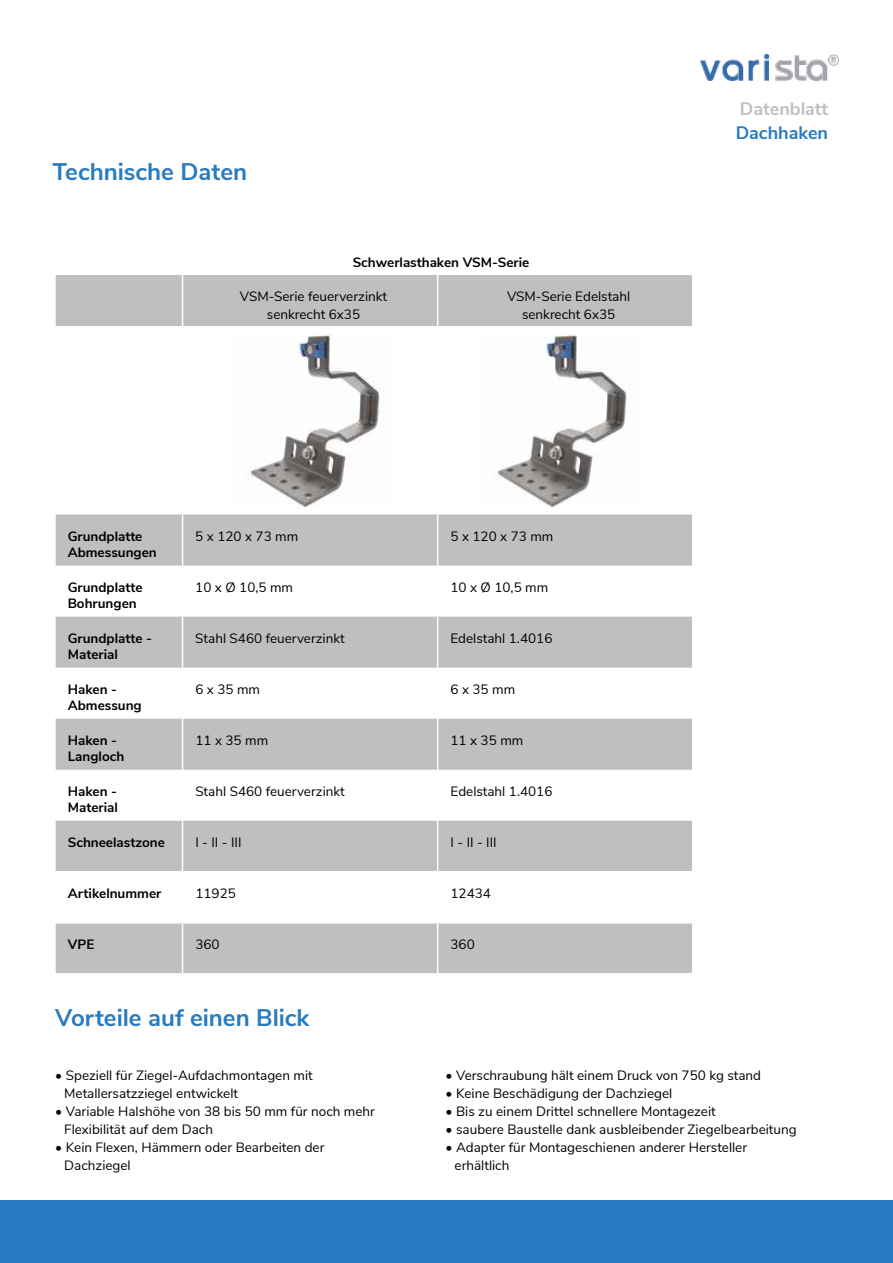
<style>
.page{position:relative;width:893px;height:1263px;background:#fff}
.page>*{position:absolute;margin:0;border:0;box-sizing:border-box;transform-origin:0 0}
.t1{font:700 24px "Nunito Sans";color:#287bc0}
.t2{font:700 18px "Nunito Sans";color:#bfbfc0}
.t3{font:700 18px "Nunito Sans";color:#287bc0}
.t4{font:13.5px/18px "Nunito Sans";color:#000}
.t5{font:700 13.5px/16.2px "Nunito Sans";color:#000}
</style>
<div class="page">
<div style="left:0;top:1200px;width:893px;height:63px;background:#287bc0"></div>
<img style="left:701px;top:54px;width:138px;height:27px">
<svg style="left:55px;top:275px;width:637px;height:698px"></svg>
<svg style="left:183px;top:275px;width:509px;height:495px;fill:#bfbfc0"></svg>
<hr style="left:183px;top:871px;width:255px;height:1px;background:#fff">
<hr style="left:438px;top:871px;width:256px;height:1px;background:#fff">
<hr style="left:183px;top:922px;width:255px;height:1px;background:#fff">
<hr style="left:438px;top:922px;width:256px;height:1px;background:#fff">
<hr style="left:54px;top:514px;width:2px;height:52px;background:#fff">
<hr style="left:54px;top:617px;width:2px;height:51px;background:#fff">
<hr style="left:54px;top:719px;width:2px;height:51px;background:#fff">
<hr style="left:54px;top:821px;width:2px;height:50px;background:#fff">
<hr style="left:54px;top:871px;width:129px;height:1px;background:#fff">
<hr style="left:54px;top:872px;width:2px;height:50px;background:#fff">
<hr style="left:54px;top:922px;width:129px;height:1px;background:#fff">
<hr style="left:54px;top:923px;width:2px;height:50px;background:#fff">
<hr style="left:182px;top:514px;width:1px;height:52px;background:#fff">
<hr style="left:437px;top:514px;width:1px;height:52px;background:#fff">
<hr style="left:182px;top:566px;width:1px;height:51px;background:#fff">
<hr style="left:437px;top:566px;width:1px;height:51px;background:#fff">
<hr style="left:182px;top:617px;width:1px;height:51px;background:#fff">
<hr style="left:437px;top:617px;width:1px;height:51px;background:#fff">
<hr style="left:182px;top:668px;width:1px;height:51px;background:#fff">
<hr style="left:437px;top:668px;width:1px;height:51px;background:#fff">
<hr style="left:182px;top:719px;width:1px;height:51px;background:#fff">
<hr style="left:437px;top:719px;width:1px;height:51px;background:#fff">
<hr style="left:182px;top:770px;width:1px;height:51px;background:#fff">
<hr style="left:437px;top:770px;width:1px;height:51px;background:#fff">
<hr style="left:182px;top:821px;width:1px;height:50px;background:#fff">
<hr style="left:437px;top:821px;width:1px;height:50px;background:#fff">
<hr style="left:182px;top:872px;width:1px;height:50px;background:#fff">
<hr style="left:437px;top:872px;width:1px;height:50px;background:#fff">
<hr style="left:182px;top:923px;width:1px;height:50px;background:#fff">
<hr style="left:437px;top:923px;width:1px;height:50px;background:#fff">
<hr style="left:54px;top:275px;width:2px;height:51px;background:#fff">
<hr style="left:182px;top:275px;width:1px;height:51px;background:#fff">
<hr style="left:437px;top:275px;width:1px;height:51px;background:#fff">
<img style="left:231px;top:334px;width:164px;height:174px">
<img style="left:478px;top:334px;width:164px;height:174px">
<h1 class="t1" style="left:52px;top:154px;width:196px">Technische Daten</h1>
<p class="t5" style="left:353px;top:254px;width:178px">Schwerlasthaken VSM-Serie</p>
<p class="t4" style="left:240px;top:287px;width:149px;text-align:center">VSM-Serie feuerverzinkt senkrecht 6x35</p>
<p class="t4" style="left:507px;top:287px;width:125px;text-align:center">VSM-Serie Edelstahl senkrecht 6x35</p>
<p class="t5" style="left:68px;top:527px;width:91px">Grundplatte<br>Abmessungen</p>
<p class="t4" style="left:195px;top:526px;width:105px">5 x 120 x 73 mm</p>
<p class="t4" style="left:450px;top:526px;width:105px">5 x 120 x 73 mm</p>
<p class="t5" style="left:68px;top:578px;width:76px">Grundplatte<br>Bohrungen</p>
<p class="t4" style="left:195px;top:577px;width:99px">10 x Ø 10,5 mm</p>
<p class="t4" style="left:450px;top:577px;width:99px">10 x Ø 10,5 mm</p>
<p class="t5" style="left:68px;top:629px;width:86px">Grundplatte -<br>Material</p>
<p class="t4" style="left:195px;top:628px;width:151px">Stahl S460 feuerverzinkt</p>
<p class="t4" style="left:450px;top:628px;width:103px">Edelstahl 1.4016</p>
<p class="t5" style="left:68px;top:680px;width:76px">Haken -<br>Abmessung</p>
<p class="t4" style="left:195px;top:679px;width:66px">6 x 35 mm</p>
<p class="t4" style="left:450px;top:679px;width:66px">6 x 35 mm</p>
<p class="t5" style="left:68px;top:731px;width:58px">Haken -<br>Langloch</p>
<p class="t4" style="left:195px;top:730px;width:74px">11 x 35 mm</p>
<p class="t4" style="left:450px;top:730px;width:74px">11 x 35 mm</p>
<p class="t5" style="left:68px;top:782px;width:52px">Haken -<br>Material</p>
<p class="t4" style="left:195px;top:782px;width:151px">Stahl S460 feuerverzinkt</p>
<p class="t4" style="left:450px;top:782px;width:103px">Edelstahl 1.4016</p>
<p class="t5" style="left:68px;top:833px;width:99px">Schneelastzone</p>
<p class="t4" style="left:195px;top:833px;width:48px">I - II - III</p>
<p class="t4" style="left:450px;top:833px;width:48px">I - II - III</p>
<p class="t5" style="left:68px;top:885px;width:95px">Artikelnummer</p>
<p class="t4" style="left:195px;top:884px;width:42px">11925</p>
<p class="t4" style="left:450px;top:884px;width:42px">12434</p>
<p class="t5" style="left:68px;top:936px;width:28px">VPE</p>
<p class="t4" style="left:195px;top:935px;width:26px">360</p>
<p class="t4" style="left:451px;top:935px;width:26px">360</p>
<h1 class="t1" style="left:55px;top:1000px;width:256px">Vorteile auf einen Blick</h1>
<h2 class="t2" style="left:740px;top:95px;width:90px">Datenblatt</h2>
<h2 class="t3" style="left:736px;top:119px;width:94px">Dachhaken</h2>
<p class="t4" style="left:64px;top:1065px;width:250px;text-indent:-9px">• Speziell für Ziegel-Aufdachmontagen mit<br>Metallersatzziegel entwickelt</p>
<p class="t4" style="left:64px;top:1101px;width:312px;text-indent:-9px">• Variable Halshöhe von 38 bis 50 mm für noch mehr<br>Flexibilität auf dem Dach</p>
<p class="t4" style="left:64px;top:1137px;width:262px;text-indent:-9px">• Kein Flexen, Hämmern oder Bearbeiten der<br>Dachziegel</p>
<p class="t4" style="left:446px;top:1065px;width:317px">• Verschraubung hält einem Druck von 750 kg stand</p>
<p class="t4" style="left:446px;top:1083px;width:228px">• Keine Beschädigung der Dachziegel</p>
<p class="t4" style="left:446px;top:1101px;width:272px">• Bis zu einem Drittel schnellere Montagezeit</p>
<p class="t4" style="left:446px;top:1119px;width:353px">• saubere Baustelle dank ausbleibender Ziegelbearbeitung</p>
<p class="t4" style="left:455px;top:1137px;width:294px;text-indent:-9px">• Adapter für Montageschienen anderer Hersteller erhältlich</p>
</div>
